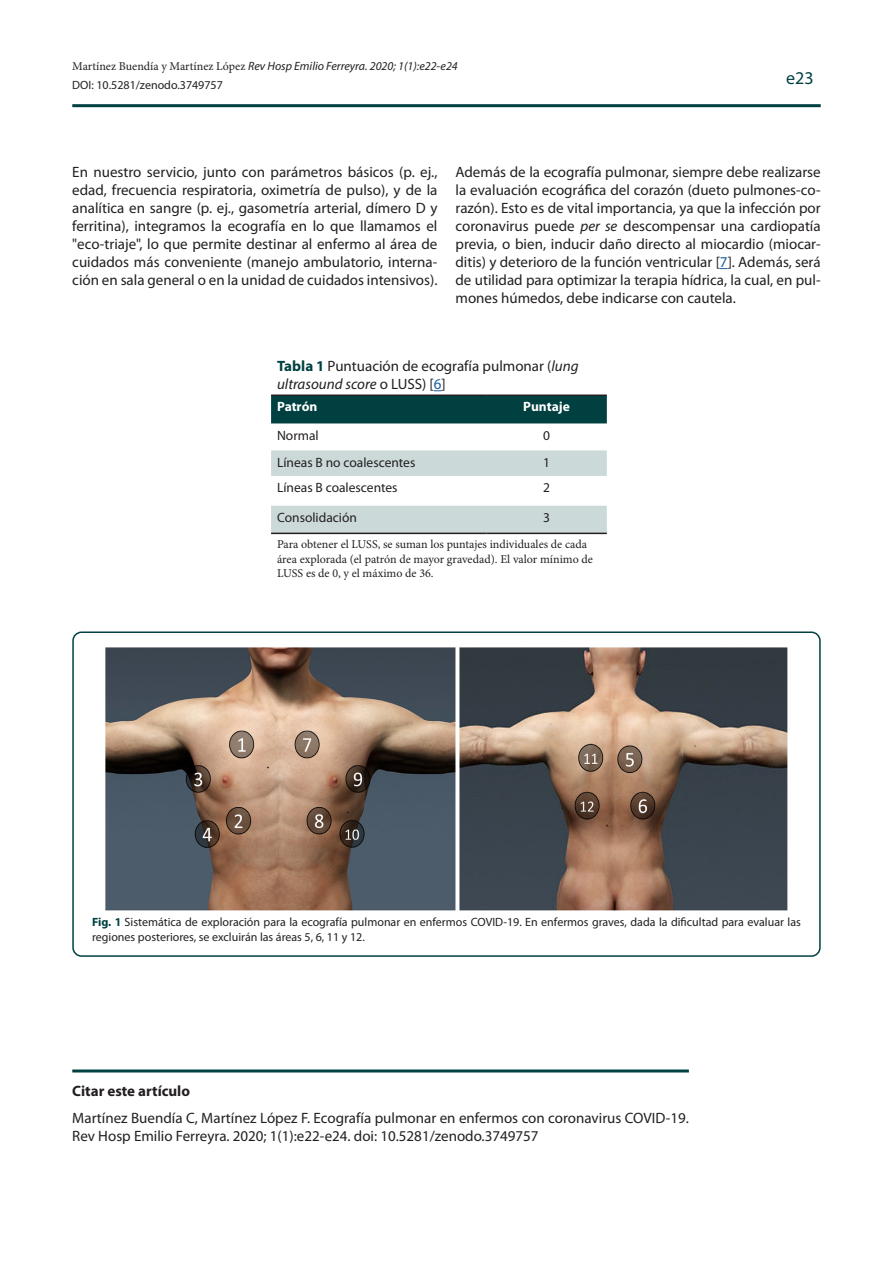
<style>
.page{position:relative;width:893px;height:1263px;background:#fff}
.page>*{position:absolute;margin:0;border:0;box-sizing:border-box;transform-origin:0 0}
.t1{font:18px "Myriad Pro";color:#004040}
.t2{font:15px/18px "Myriad Pro";color:#231f20;text-align:justify}
.t3{font:700 15px "Myriad Pro";color:#231f20}
.t4{font:13.5px "Myriad Pro";color:#231f20}
.t5{font:700 13.5px "Myriad Pro";color:#fff}
.t6{font:12px/14.4px "Myriad Pro";color:#231f20}
.t7{font:12px/14.4px "Minion Pro";color:#231f20}
.t8{font:italic 12px "Myriad Pro";color:#231f20}
.s1{font-family:"Minion Pro";font-style:normal}
.s2{font-style:italic}
.s3{color:#175d9e}
.s4{font-weight:700;color:#004040}
</style>
<div class="page">
<hr style="left:72px;top:104px;width:749px;height:3px;background:#004040">
<div style="left:72px;top:631px;width:749px;height:326px;border:2px solid #004040;border-radius:9px"></div>
<img style="left:105px;top:647px;width:683px;height:264px">
<svg style="left:271px;top:450px;width:336px;height:83px"></svg>
<hr style="left:271px;top:533px;width:215px;height:1px;background:#231f20">
<hr style="left:486px;top:533px;width:121px;height:1px;background:#231f20">
<svg style="left:271px;top:390px;width:336px;height:33px;background:#245858"></svg>
<hr style="left:72px;top:1069px;width:617px;height:3px;background:#004040">
<p class="t8" style="left:72px;top:59px;width:387px"><span class="s1">Martínez Buendía y Martínez López</span> Rev Hosp Emilio Ferreyra. 2020; 1(1):e22-e24</p>
<p class="t6" style="left:72px;top:77px;width:152px">DOI: 10.5281/zenodo.3749757</p>
<p class="t1" style="left:786px;top:67px;width:29px">e23</p>
<p class="t2" style="left:72px;top:163px;width:367px">En nuestro servicio, junto con parámetros básicos (p. ej., edad, frecuencia respiratoria, oximetría de pulso), y de la analítica en sangre (p. ej., gasometría arterial, dímero D y ferritina), integramos la ecografía en lo que llamamos el "eco-triaje", lo que permite destinar al enfermo al área de cuidados más conveniente (manejo ambulatorio, interna&shy;ción en sala general o en la unidad de cuidados intensivos).</p>
<p class="t2" style="left:455px;top:163px;width:367px">Además de la ecografía pulmonar, siempre debe realizarse la evaluación ecográfica del corazón (dueto pulmones-co&shy;razón). Esto es de vital importancia, ya que la infección por coronavirus puede <span class="s2">per se</span> descompensar una cardiopatía previa, o bien, inducir daño directo al miocardio (miocar&shy;ditis) y deterioro de la función ventricular [<span class="s3">7</span>]. Además, será de utilidad para optimizar la terapia hídrica, la cual, en pul&shy;mones húmedos, debe indicarse con cautela.</p>
<p class="t2" style="left:277px;top:357px;width:303px"><span class="s4">Tabla 1</span> Puntuación de ecografía pulmonar (<span class="s2">lung ultrasound score</span> o LUSS) [<span class="s3">6</span>]</p>
<p class="t5" style="left:277px;top:398px;width:42px">Patrón</p>
<p class="t5" style="left:523px;top:398px;width:48px">Puntaje</p>
<p class="t4" style="left:277px;top:427px;width:43px">Normal</p>
<p class="t4" style="left:543px;top:427px;width:8px">0</p>
<p class="t4" style="left:277px;top:454px;width:140px">Líneas B no coalescentes</p>
<p class="t4" style="left:543px;top:454px;width:8px">1</p>
<p class="t4" style="left:277px;top:479px;width:122px">Líneas B coalescentes</p>
<p class="t4" style="left:543px;top:479px;width:8px">2</p>
<p class="t4" style="left:277px;top:509px;width:81px">Consolidación</p>
<p class="t4" style="left:543px;top:509px;width:8px">3</p>
<p class="t7" style="left:277px;top:537px;width:317px">Para obtener el LUSS, se suman los puntajes individuales de cada área explorada (el patrón de mayor gravedad). El valor mínimo de<br>LUSS es de 0, y el máximo de 36.</p>
<p class="t6" style="left:92px;top:915px;width:710px"><span class="s4">Fig. 1</span> Sistemática de exploración para la ecografía pulmonar en enfermos COVID-19. En enfermos graves, dada la dificultad para evaluar las regiones posteriores, se excluirán las áreas 5, 6, 11 y 12.</p>
<p class="t3" style="left:72px;top:1081px;width:119px">Citar este artículo</p>
<p class="t2" style="left:72px;top:1108px;width:618px">Martínez Buendía C, Martínez López F. Ecografía pulmonar en enfermos con coronavirus COVID-19.<br>Rev Hosp Emilio Ferreyra. 2020; 1(1):e22-e24. doi: 10.5281/zenodo.3749757</p>
</div>
